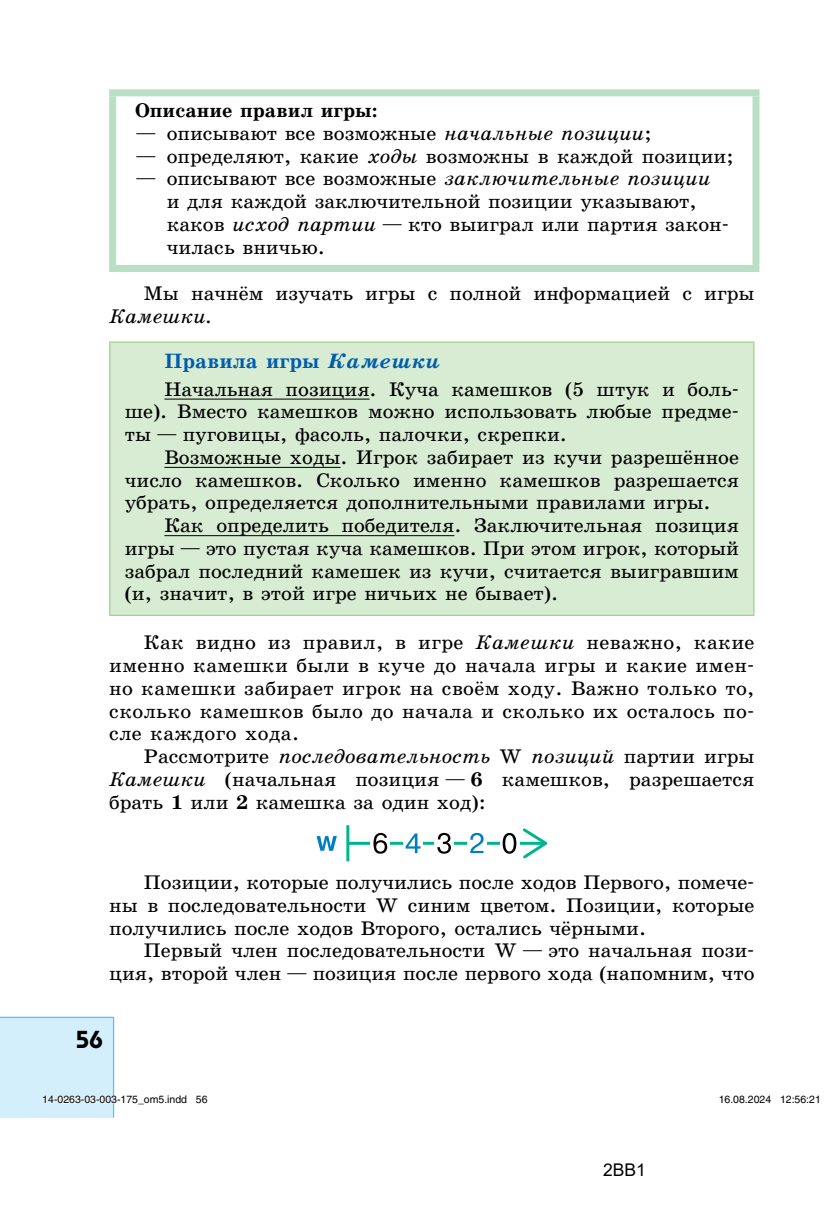
<style>
.page{position:relative;width:829px;height:1226px;background:#fff}
.page>*{position:absolute;margin:0;border:0;box-sizing:border-box;transform-origin:0 0}
.t1{font:600 24.5px "Bauhaus C";color:#000}
.t2{font:700 21px "School Book C San Pin";color:#005dac}
.t3{font:19.95px/22.8px "School Book C San Pin";color:#000;text-align:justify}
.t4{font:700 19.95px "School Book C San Pin";color:#000}
.t5{font:italic 19.95px "School Book C San Pin";color:#000}
.t6{font:17.5px "Arial";color:#000}
.t7{font:10.5px "Helvetica";color:#000}
.s1{font-style:italic}
.s2{font-weight:700}
</style>
<div class="page">
<div style="left:109px;top:89px;width:650px;height:7px;background:#b9dfc4"></div>
<div style="left:109px;top:96px;width:7px;height:169px;background:#b9dfc4"></div>
<div style="left:752px;top:96px;width:7px;height:169px;background:#b9dfc4"></div>
<div style="left:109px;top:265px;width:650px;height:7px;background:#b9dfc4"></div>
<div style="left:110px;top:342px;width:643px;height:273px;background:#d8ecd4"></div>
<hr style="left:109px;top:341px;width:645px;height:2px;background:#9fd18a">
<hr style="left:109px;top:343px;width:1px;height:271px;background:#9fd18a">
<hr style="left:753px;top:343px;width:1px;height:271px;background:#9fd18a">
<hr style="left:109px;top:614px;width:645px;height:2px;background:#9fd18a">
<hr style="left:164px;top:398px;width:205px;height:1px;background:#000">
<hr style="left:164px;top:467px;width:176px;height:1px;background:#000">
<hr style="left:164px;top:535px;width:290px;height:1px;background:#000">
<hr style="left:347px;top:841px;width:191px;height:3px;background:#00b48d">
<hr style="left:346px;top:825px;width:3px;height:36px;background:#00b48d">
<svg style="left:522px;top:828px;width:25px;height:30px"></svg>
<div style="left:370px;top:825px;width:20px;height:40px;background:#fff"></div>
<div style="left:403px;top:825px;width:20px;height:40px;background:#fff"></div>
<div style="left:434px;top:825px;width:20px;height:40px;background:#fff"></div>
<div style="left:467px;top:825px;width:19px;height:40px;background:#fff"></div>
<div style="left:499px;top:825px;width:20px;height:40px;background:#fff"></div>
<svg style="left:373px;top:832px;width:14px;height:21px"></svg>
<svg style="left:405px;top:833px;width:15px;height:20px"></svg>
<svg style="left:437px;top:832px;width:14px;height:21px"></svg>
<svg style="left:470px;top:832px;width:13px;height:21px"></svg>
<svg style="left:502px;top:832px;width:14px;height:21px"></svg>
<svg style="left:316px;top:836px;width:21px;height:14px"></svg>
<svg style="left:0;top:1016px;width:115px;height:102px;background:#d2eefb"></svg>
<p class="t4" style="left:135px;top:100px;width:244px">Описание правил игры:</p>
<p class="t3" style="left:135px;top:122px;width:518px">— описывают все возможные <span class="s1">начальные позиции</span>;</p>
<p class="t3" style="left:135px;top:145px;width:600px">— определяют, какие <span class="s1">ходы</span> возможны в каждой позиции;</p>
<p class="t3" style="left:167px;top:167px;width:563px;text-align:left;text-indent:-32px">— описывают все возможные <span class="s1">заключительные позиции<br></span>и для каждой заключительной позиции указывают, каков <span class="s1">исход партии</span> — кто выиграл или партия закон‑ чилась вничью.</p>
<p class="t3" style="left:144px;top:282px;width:612px">Мы начнём изучать игры с полной информацией с игры</p>
<p class="t5" style="left:109px;top:304px;width:103px">Камешки.</p>
<p class="t2" style="left:164px;top:349px;width:277px">Правила игры <span class="s1">Камешки</span></p>
<p class="t3" style="left:125px;top:377px;width:615px;text-indent:40px">Начальная позиция. Куча камешков (5 штук и боль‑ ше). Вместо камешков можно использовать любые предме‑ ты — пуговицы, фасоль, палочки, скрепки.</p>
<p class="t3" style="left:125px;top:446px;width:615px;text-indent:40px">Возможные ходы. Игрок забирает из кучи разрешённое число камешков. Сколько именно камешков разрешается убрать, определяется дополнительными правилами игры.</p>
<p class="t3" style="left:125px;top:514px;width:615px;text-indent:40px">Как определить победителя. Заключительная позиция игры — это пустая куча камешков. При этом игрок, который забрал последний камешек из кучи, считается выигравшим (и, значит, в этой игре ничьих не бывает).</p>
<p class="t3" style="left:109px;top:631px;width:646px;text-indent:35px">Как видно из правил, в игре <span class="s1">Камешки</span> неважно, какие именно камешки были в куче до начала игры и какие имен‑ но камешки забирает игрок на своём ходу. Важно только то, сколько камешков было до начала и сколько их осталось по‑ сле каждого хода.</p>
<p class="t3" style="left:109px;top:745px;width:646px;text-indent:35px">Рассмотрите <span class="s1">последовательность</span> W <span class="s1">позиций</span> партии игры <span class="s1">Камешки</span> (начальная позиция — <span class="s2">6</span> камешков, разрешается брать <span class="s2">1</span> или <span class="s2">2</span> камешка за один ход):</p>
<p class="t3" style="left:109px;top:871px;width:646px;text-indent:35px">Позиции, которые получились после ходов Первого, помече‑ ны в последовательности W синим цветом. Позиции, которые получились после ходов Второго, остались чёрными.</p>
<p class="t3" style="left:109px;top:939px;width:646px;text-align:right">Первый член последовательности W — это начальная пози‑ ция, второй член — позиция после первого хода (напомним, что</p>
<p class="t1" style="left:76px;top:1024px;width:29px">56</p>
<p class="t7" style="left:42px;top:1093px;width:167px">14-0263-03-003-175_om5.indd 56</p>
<p class="t7" style="left:718px;top:1093px;width:104px">16.08.2024 12:56:21</p>
<p class="t6" style="left:603px;top:1157px;width:44px">2BB1</p>
</div>
